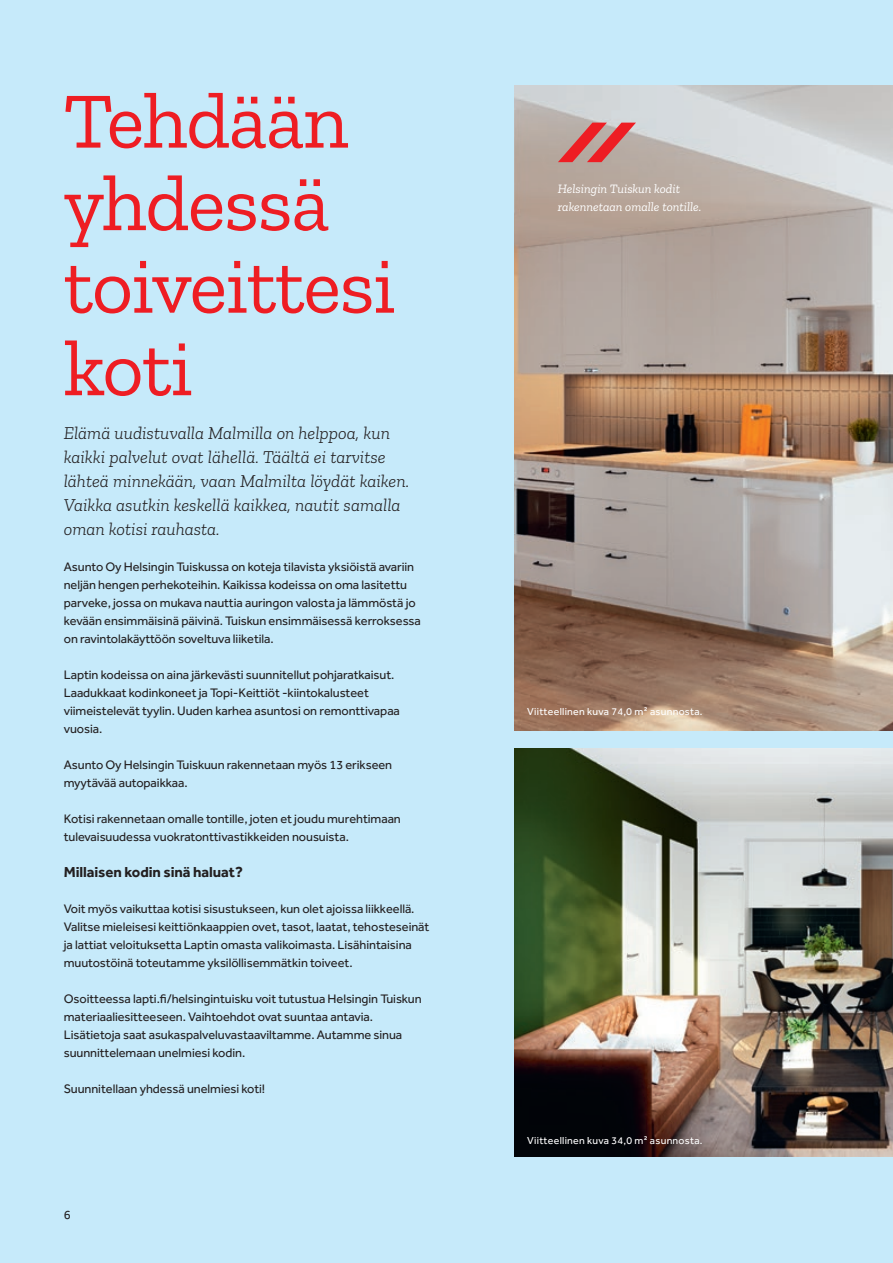
<style>
.page{position:relative;width:893px;height:1263px;background:#c6eafa}
.page>*{position:absolute;margin:0;border:0;box-sizing:border-box;transform-origin:0 0}
.t1{font:79.5px/82.5px "Zilla Slab";letter-spacing:-.015em;color:#ee1d23}
.t2{font:italic 300 18px/24px "Zilla Slab";color:#231f20}
.t3{font:700 15px "Effra";letter-spacing:-.005em;color:#231f20}
.t4{font:12.75px/18px "Effra";letter-spacing:-.005em;color:#231f20}
.t5{font:italic 12.75px/18px "Zilla Slab";color:#fff}
.t6{font:10.5px "Effra";letter-spacing:.025em;color:#fff}
</style>
<div class="page">
<img style="left:514px;top:748px;width:379px;height:409px">
<img style="left:514px;top:85px;width:379px;height:645px">
<svg style="left:558px;top:123px;width:78px;height:39px;background:#cc7775"></svg>
<h1 class="t1" style="left:64px;top:80px;width:333px">Tehdään yhdessä toiveittesi koti</h1>
<h2 class="t2" style="left:64px;top:421px;width:347px">Elämä uudistuvalla Malmilla on helppoa, kun kaikki palvelut ovat lähellä. Täältä ei tarvitse lähteä minnekään, vaan Malmilta löydät kaiken.<br>Vaikka asutkin keskellä kaikkea, nautit samalla oman kotisi rauhasta.</h2>
<p class="t4" style="left:64px;top:558px;width:359px">Asunto Oy Helsingin Tuiskussa on koteja tilavista yksiöistä avariin neljän hengen perhekoteihin. Kaikissa kodeissa on oma lasitettu parveke, jossa on mukava nauttia auringon valosta ja lämmöstä jo kevään ensimmäisinä päivinä. Tuiskun ensimmäisessä kerroksessa on ravintolakäyttöön soveltuva liiketila.</p>
<p class="t4" style="left:64px;top:666px;width:338px">Laptin kodeissa on aina järkevästi suunnitellut pohjaratkaisut.<br>Laadukkaat kodinkoneet ja Topi-Keittiöt -kiintokalusteet viimeistelevät tyylin. Uuden karhea asuntosi on remonttivapaa vuosia.</p>
<p class="t4" style="left:64px;top:756px;width:330px">Asunto Oy Helsingin Tuiskuun rakennetaan myös 13 erikseen myytävää autopaikkaa.</p>
<p class="t4" style="left:64px;top:810px;width:339px">Kotisi rakennetaan omalle tontille, joten et joudu murehtimaan tulevaisuudessa vuokratonttivastikkeiden nousuista.</p>
<p class="t3" style="left:64px;top:863px;width:181px">Millaisen kodin sinä haluat?</p>
<p class="t4" style="left:64px;top:900px;width:367px">Voit myös vaikuttaa kotisi sisustukseen, kun olet ajoissa liikkeellä.<br>Valitse mieleisesi keittiönkaappien ovet, tasot, laatat, tehosteseinät ja lattiat veloituksetta Laptin omasta valikoimasta. Lisähintaisina muutostöinä toteutamme yksilöllisemmätkin toiveet.</p>
<p class="t4" style="left:64px;top:990px;width:359px">Osoitteessa lapti.fi/helsingintuisku voit tutustua Helsingin Tuiskun materiaaliesitteeseen. Vaihtoehdot ovat suuntaa antavia.<br>Lisätietoja saat asukaspalveluvastaaviltamme. Autamme sinua suunnittelemaan unelmiesi kodin.</p>
<p class="t4" style="left:64px;top:1080px;width:203px">Suunnitellaan yhdessä unelmiesi koti!</p>
<p class="t4" style="left:64px;top:1206px;width:8px">6</p>
<p class="t5" style="left:558px;top:180px;width:145px">Helsingin Tuiskun kodit rakennetaan omalle tontille.</p>
<p class="t6" style="left:527px;top:706px;width:177px">Viitteellinen kuva 74,0 m2 asunnosta.</p>
<p class="t6" style="left:527px;top:1134px;width:177px">Viitteellinen kuva 34,0 m2 asunnosta.</p>
</div>
